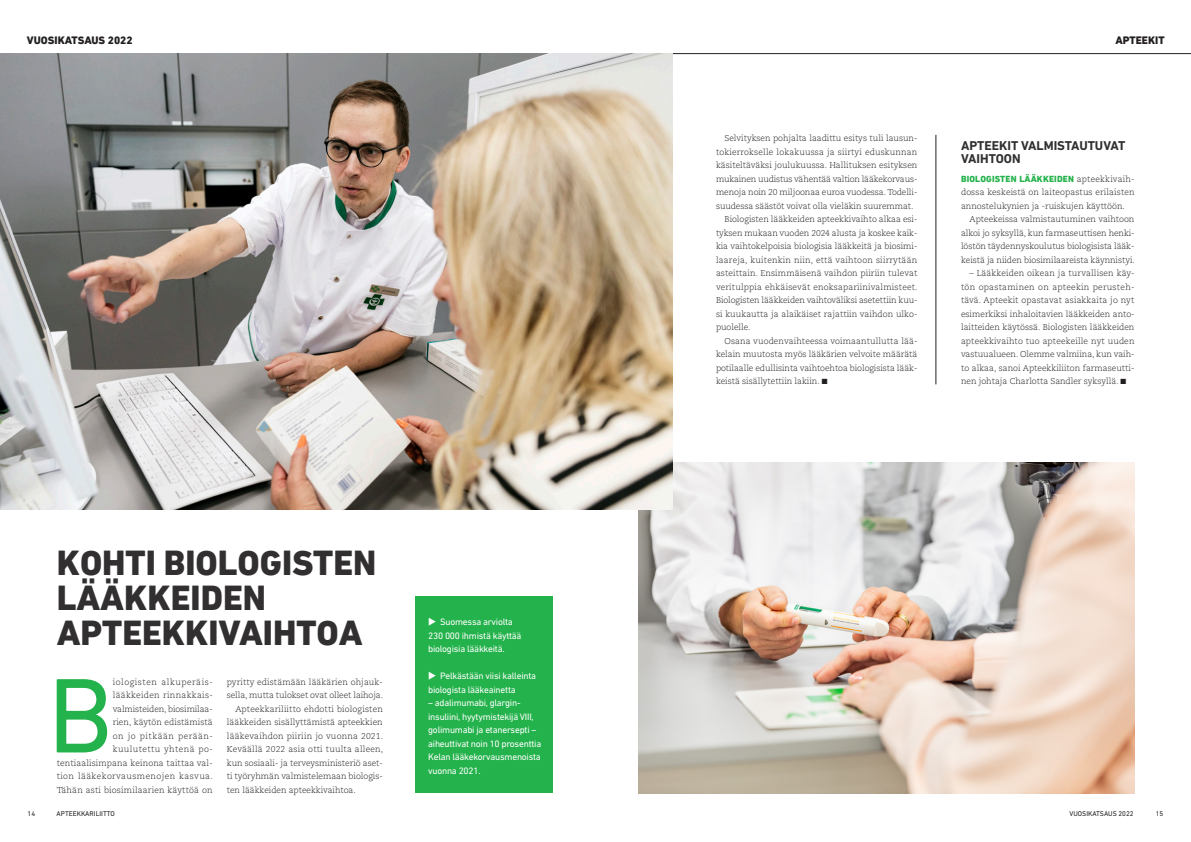
<style>
.page{position:relative;width:1191px;height:842px;background:#fff}
.page>*{position:absolute;margin:0;border:0;box-sizing:border-box;transform-origin:0 0}
.leipis___anfangi{font:107.8px "DIN Next LT Pro";color:#23b24b}
.otsiko{font:800 35.5px/34.7px "DIN Next LT Pro";color:#312f30}
.pieni_otsikko{font:700 13px/13px "DIN Next LT Pro";color:#312f30}
.otsiko-2{font:800 11px "DIN Next LT Pro";color:#231f20}
.groteski__ei_sis{font:9.5px/13.5px "DIN Next LT Pro";letter-spacing:-.025em;color:#fff}
.leipis__ei_sis{font:800 9px "DIN Next LT Pro";letter-spacing:.02em;color:#23b24b}
.leipis{font:300 8.5px/13.5px "Caecilia LT Pro 45";letter-spacing:-.005em;color:#231f20;text-align:justify}
.leipis___anfangi-2{font:300 8.5px/13.5px "Caecilia LT Pro 45";letter-spacing:.01em;color:#231f20;text-align:right}
.leipis__ei_sis-2{font:300 8.5px/13.5px "Caecilia LT Pro 45";letter-spacing:.005em;color:#231f20}
.leipis___anfangi-3{font:300 8.5px/13.5px "Caecilia LT Pro 45";letter-spacing:-.01em;color:#231f20}
.t1{font:7px "DIN Next LT Pro";color:#231f20}
.s1{font-family:"Caecilia LT Pro 45";font-weight:300;font-size:8.5px;color:#231f20}
</style>
<div class="page">
<div style="left:415px;top:596px;width:138px;height:197px;background:#23b24b"></div>
<hr style="left:0;top:53px;width:1191px;height:1px;background:#231f20">
<hr style="left:935px;top:135px;width:1px;height:249px;background:#231f20">
<img style="left:638px;top:463px;width:496px;height:330px">
<img style="left:0;top:53px;width:672px;height:456px">
<p class="otsiko-2" style="left:27px;top:34px;width:107px">VUOSIKATSAUS 2022</p>
<p class="otsiko-2" style="left:1115px;top:34px;width:51px">APTEEKIT</p>
<p class="otsiko" style="left:57px;top:546px;width:321px">KOHTI BIOLOGISTEN<br>LÄÄKKEIDEN<br>APTEEKKIVAIHTOA</p>
<p class="leipis___anfangi" style="left:48px;top:654px;width:67px">B</p>
<p class="leipis___anfangi-2" style="left:57px;top:675px;width:158px">iologisten alkuperäis-<br>lääkkeiden rinnakkais-<br>valmisteiden, biosimilaa-<br>rien, käytön edistämistä<br>on jo pitkään perään-<br>kuulutettu yhtenä po&shy;tentiaalisimpana keinona taittaa val&shy;tion lääkekorvausmenojen kasvua.<br>Tähän asti biosimilaarien käyttöä on</p>
<p class="leipis___anfangi-3" style="left:227px;top:675px;width:158px">pyritty edistämään lääkärien ohjauk&shy;sella, mutta tulokset ovat olleet laihoja.</p>
<p class="leipis" style="left:227px;top:702px;width:158px;text-indent:9px">Apteekkariliitto ehdotti biologisten lääkkeiden sisällyttämistä apteekkien lääkevaihdon piiriin jo vuonna 2021.<br>Keväällä 2022 asia otti tuulta alleen, kun sosiaali- ja terveysministeriö aset&shy;ti työryhmän valmistelemaan biologis&shy;ten lääkkeiden apteekkivaihtoa.</p>
<p class="t1" style="left:28px;top:809px;width:9px">14</p>
<p class="t1" style="left:57px;top:809px;width:60px">APTEEKKARILIITTO</p>
<p class="groteski__ei_sis" style="left:428px;top:615px;width:95px">◆ Suomessa arviolta<br>230 000 ihmistä käyttää biologisia lääkkeitä.</p>
<p class="groteski__ei_sis" style="left:428px;top:669px;width:109px">◆ Pelkästään viisi kalleinta biologista lääkeainetta</p>
<p class="groteski__ei_sis" style="left:428px;top:696px;width:115px">– adalimumabi, glargin&shy;insuliini, hyytymistekijä VIII, golimumabi ja etanersepti – aiheuttivat noin 10 prosenttia<br>Kelan lääkekorvausmenoista vuonna 2021.</p>
<p class="leipis" style="left:716px;top:132px;width:203px;text-indent:9px">Selvityksen pohjalta laadittu esitys tuli lausun&shy;tokierrokselle lokakuussa ja siirtyi eduskunnan käsiteltäväksi joulukuussa. Hallituksen esityksen mukainen uudistus vähentää valtion lääkekorvaus&shy;menoja noin 20 miljoonaa euroa vuodessa. Todelli&shy;suudessa säästöt voivat olla vieläkin suuremmat.</p>
<p class="leipis" style="left:716px;top:213px;width:203px;text-indent:9px">Biologisten lääkkeiden apteekkivaihto alkaa esi&shy;tyksen mukaan vuoden 2024 alusta ja koskee kaik&shy;kia vaihtokelpoisia biologisia lääkkeitä ja biosimi&shy;laareja, kuitenkin niin, että vaihtoon siirrytään asteittain. Ensimmäisenä vaihdon piiriin tulevat veritulppia ehkäisevät enoksapariinivalmisteet.<br>Biologisten lääkkeiden vaihtoväliksi asetettiin kuu&shy;si kuukautta ja alaikäiset rajattiin vaihdon ulko&shy;puolelle.</p>
<p class="leipis" style="left:716px;top:334px;width:203px;text-indent:9px">Osana vuodenvaihteessa voimaantullutta lää&shy;kelain muutosta myös lääkärien velvoite määrätä potilaalle edullisinta vaihtoehtoa biologisista lääk&shy;keistä sisällytettiin lakiin. ■</p>
<p class="pieni_otsikko" style="left:961px;top:139px;width:166px">APTEEKIT VALMISTAUTUVAT<br>VAIHTOON</p>
<p class="leipis__ei_sis" style="left:961px;top:173px;width:175px">BIOLOGISTEN LÄÄKKEIDEN <span class="s1">apteekkivaih-</span></p>
<p class="leipis__ei_sis-2" style="left:961px;top:186px;width:175px">dossa keskeistä on laiteopastus erilaisten annostelukynien ja -ruiskujen käyttöön.</p>
<p class="leipis" style="left:961px;top:213px;width:175px;text-indent:9px">Apteekeissa valmistautuminen vaihtoon alkoi jo syksyllä, kun farmaseuttisen henki&shy;löstön täydennyskoulutus biologisista lääk&shy;keistä ja niiden biosimilaareista käynnistyi.</p>
<p class="leipis" style="left:961px;top:267px;width:175px;text-indent:9px">– Lääkkeiden oikean ja turvallisen käy&shy;tön opastaminen on apteekin perusteh&shy;tävä. Apteekit opastavat asiakkaita jo nyt esimerkiksi inhaloitavien lääkkeiden anto&shy;laitteiden käytössä. Biologisten lääkkeiden apteekkivaihto tuo apteekeille nyt uuden vastuualueen. Olemme valmiina, kun vaih&shy;to alkaa, sanoi Apteekkiliiton farmaseutti&shy;nen johtaja Charlotta Sandler syksyllä. ■</p>
<p class="t1" style="left:1069px;top:809px;width:66px">VUOSIKATSAUS 2022</p>
<p class="t1" style="left:1155px;top:809px;width:9px">15</p>
</div>
